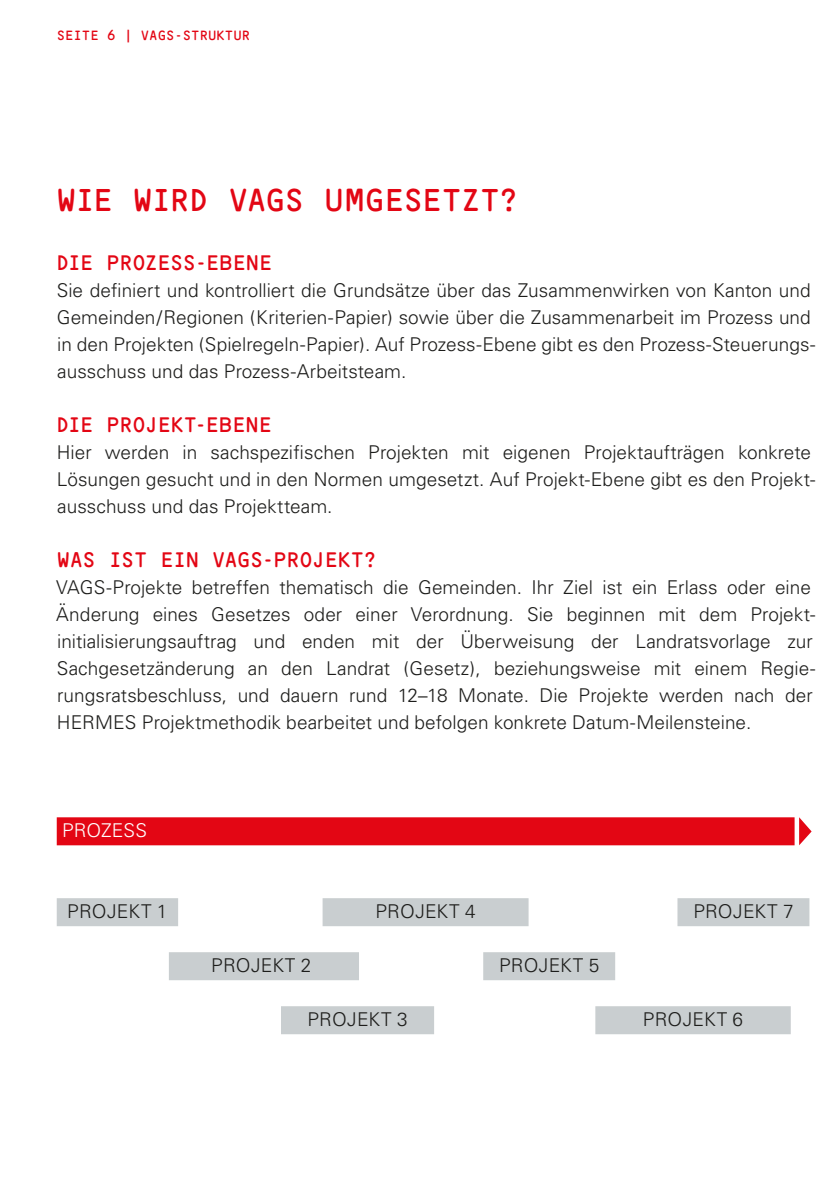
<style>
.page{position:relative;width:840px;height:1191px;background:#fff}
.page>*{position:absolute;margin:0;border:0;box-sizing:border-box;transform-origin:0 0}
.t1{font:33px "Ocr B";letter-spacing:-.03em;color:#e30614}
.t2{font:22px "Ocr B";letter-spacing:-.01em;color:#e30614}
.t3{font:300 19px/27px "Univers";color:#1d1d1b}
.t4{font:300 19px "Univers";letter-spacing:.005em;color:#fff}
.t5{font:14px "Ocr B";color:#e30614}
</style>
<div class="page">
<div style="left:57px;top:817px;width:737px;height:28px;background:#e30614"></div>
<div style="left:57px;top:898px;width:121px;height:28px;background:#c9ced0"></div>
<div style="left:322px;top:898px;width:206px;height:28px;background:#c9ced0"></div>
<div style="left:677px;top:898px;width:132px;height:28px;background:#c9ced0"></div>
<div style="left:169px;top:952px;width:190px;height:28px;background:#c9ced0"></div>
<div style="left:483px;top:952px;width:132px;height:28px;background:#c9ced0"></div>
<div style="left:281px;top:1006px;width:153px;height:28px;background:#c9ced0"></div>
<div style="left:595px;top:1006px;width:195px;height:28px;background:#c9ced0"></div>
<svg style="left:799px;top:817px;width:12px;height:28px"></svg>
<p class="t5" style="left:57px;top:29px;width:195px">SEITE 6 | VAGS-STRUKTUR</p>
<h1 class="t1" style="left:56px;top:186px;width:464px">WIE WIRD VAGS UMGESETZT?</h1>
<p class="t2" style="left:56px;top:253px;width:217px">DIE PROZESS-EBENE</p>
<p class="t3" style="left:57px;top:277px;width:759px">Sie definiert und kontrolliert die Grundsätze über das Zusammenwirken von Kanton und Gemeinden/Regionen (Kriterien-Papier) sowie über die Zusammenarbeit im Prozess und in den Projekten (Spielregeln-Papier). Auf Prozess-Ebene gibt es den Prozess-Steuerungs&shy;ausschuss und das Prozess-Arbeitsteam.</p>
<p class="t2" style="left:56px;top:415px;width:217px">DIE PROJEKT-EBENE</p>
<p class="t3" style="left:57px;top:439px;width:759px">Hier werden in sachspezifischen Projekten mit eigenen Projektaufträgen konkrete<br>Lösungen gesucht und in den Normen umgesetzt. Auf Projekt-Ebene gibt es den Projekt&shy;ausschuss und das Projektteam.</p>
<p class="t2" style="left:57px;top:550px;width:321px">WAS IST EIN VAGS-PROJEKT?</p>
<p class="t3" style="left:56px;top:574px;width:760px">VAGS-Projekte betreffen thematisch die Gemeinden. Ihr Ziel ist ein Erlass oder eine Änderung eines Gesetzes oder einer Verordnung. Sie beginnen mit dem Projekt&shy;initialisierungsauftrag und enden mit der Überweisung der Landratsvorlage zur Sachgesetzänderung an den Landrat (Gesetz), beziehungsweise mit einem Regie&shy;rungsratsbeschluss, und dauern rund 12–18 Monate. Die Projekte werden nach der HERMES Projektmethodik bearbeitet und befolgen konkrete Datum-Meilensteine.</p>
<p class="t4" style="left:62px;top:819px;width:87px">PROZESS</p>
<p class="t3" style="left:67px;top:898px;width:102px">PROJEKT 1</p>
<p class="t3" style="left:375px;top:898px;width:102px">PROJEKT 4</p>
<p class="t3" style="left:693px;top:898px;width:102px">PROJEKT 7</p>
<p class="t3" style="left:211px;top:952px;width:102px">PROJEKT 2</p>
<p class="t3" style="left:499px;top:952px;width:102px">PROJEKT 5</p>
<p class="t3" style="left:307px;top:1006px;width:102px">PROJEKT 3</p>
<p class="t3" style="left:642px;top:1006px;width:102px">PROJEKT 6</p>
</div>
